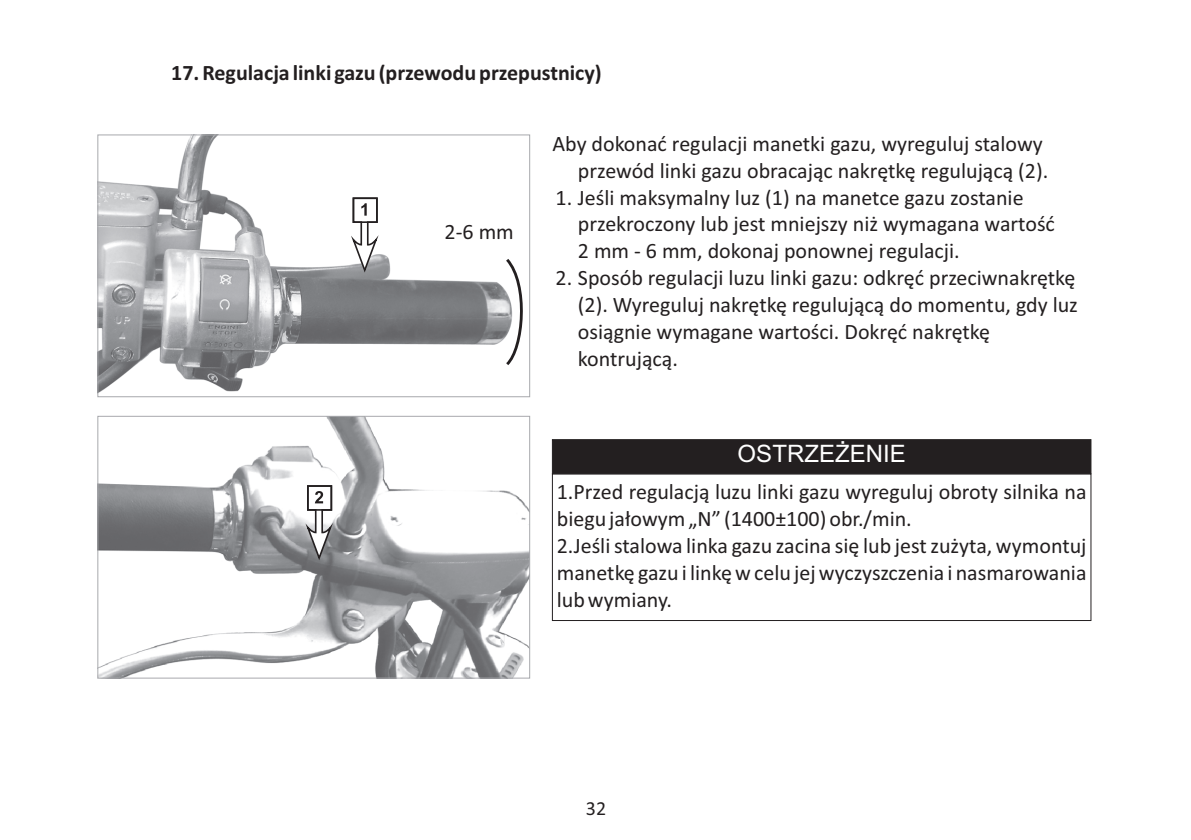
<style>
.page{position:relative;width:1191px;height:840px;background:#fff}
.page>*{position:absolute;margin:0;border:0;box-sizing:border-box;transform-origin:0 0}
.t1{font:24px "Arial";color:#fff}
.t2{font:22px/26.8px "Calibri";color:#231f20}
.t3{font:700 22px "Calibri";color:#231f20}
.t4{font:20px "Calibri";color:#231f20}
</style>
<div class="page">
<div style="left:552px;top:439px;width:539px;height:34px;background:#231f20"></div>
<div style="left:552px;top:473px;width:539px;height:147px;border:1px solid #231f20"></div>
<img style="left:99px;top:136px;width:404px;height:257px">
<div style="left:97px;top:134px;width:433px;height:263px;border:1px solid #a8a9ad"></div>
<img style="left:99px;top:417px;width:429px;height:259px">
<div style="left:97px;top:415px;width:433px;height:263px;border:1px solid #a8a9ad"></div>
<svg style="left:352px;top:196px;width:26px;height:79px"></svg>
<svg style="left:306px;top:484px;width:27px;height:78px"></svg>
<svg style="left:503px;top:259px;width:20px;height:106px"></svg>
<p class="t3" style="left:171px;top:63px;width:432px">17.Regulacja linki gazu (przewodu przepustnicy)</p>
<p class="t2" style="left:444px;top:220px;width:71px">2-6 mm</p>
<p class="t2" style="left:552px;top:132px;width:497px;text-align:right">Aby dokonać regulacji manetki gazu, wyreguluj stalowy przewód linki gazu obracając nakrętkę regulującą (2).</p>
<p class="t2" style="left:578px;top:185px;width:478px;text-indent:-22px">1. Jeśli maksymalny luz (1) na manetce gazu zostanie przekroczony lub jest mniejszy niż wymagana wartość<br>2 mm - 6 mm, dokonaj ponownej regulacji.</p>
<p class="t2" style="left:578px;top:266px;width:501px;text-indent:-22px">2. Sposób regulacji luzu linki gazu: odkręć przeciwnakrętkę (2). Wyreguluj nakrętkę regulującą do momentu, gdy luz osiągnie wymagane wartości. Dokręć nakrętkę kontrującą.</p>
<p class="t1" style="left:737px;top:444px;width:170px">OSTRZEŻENIE</p>
<p class="t2" style="left:557px;top:480px;width:531px">1.Przed regulacją luzu linki gazu wyreguluj obroty silnika na biegu jałowym „N” (1400±100) obr./min.<br>2.Jeśli stalowa linka gazu zacina się lub jest zużyta, wymontuj manetkę gazu i linkę w celu jej wyczyszczenia i nasmarowania lub wymiany.</p>
<p class="t4" style="left:586px;top:799px;width:22px">32</p>
</div>
